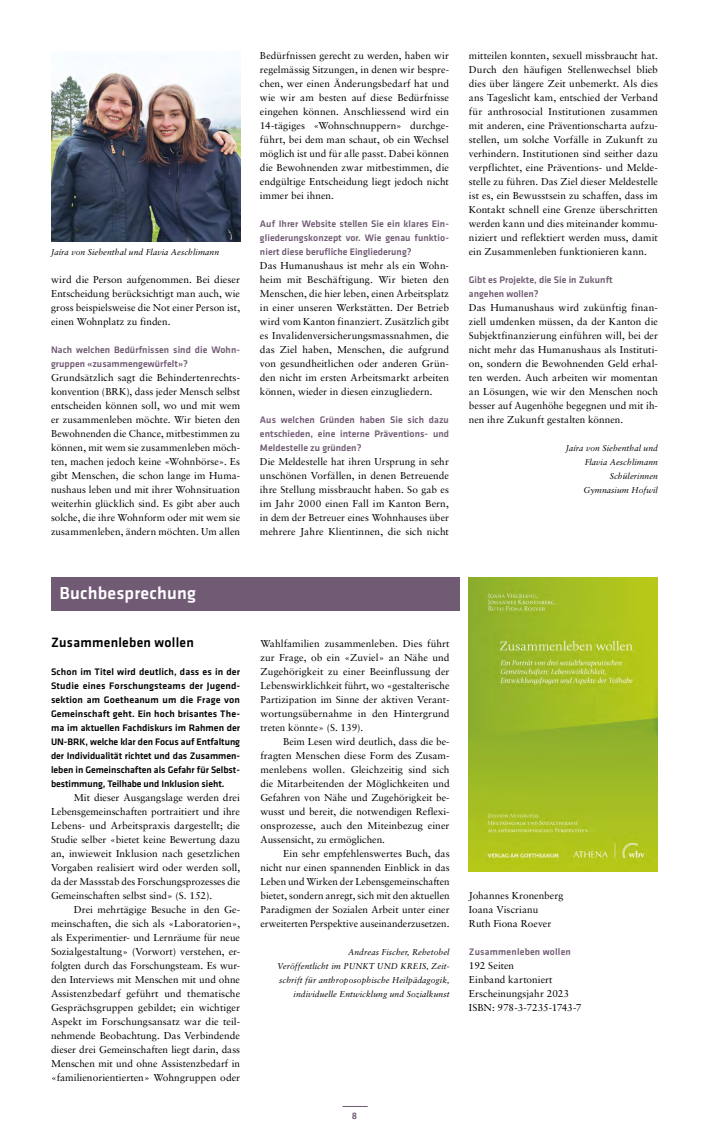
<style>
.page{position:relative;width:709px;height:1134px;background:#fff}
.page>*{position:absolute;margin:0;border:0;box-sizing:border-box;transform-origin:0 0}
.t1{font:500 18px "Klavika";letter-spacing:.01em;color:#fff}
.t2{font:500 14px "Klavika";letter-spacing:.02em;color:#000}
.t3{font:10px/14px "Sabon";color:#000;text-align:justify}
.t4{font:500 9.8px/14px "Klavika";color:#000}
.t5{font:500 9.8px/14px "Klavika";letter-spacing:.005em;color:#715b74}
.t6{font:italic 8.5px/14px "Sabon";letter-spacing:.01em;color:#000;text-align:right}
</style>
<div class="page">
<svg style="left:342px;top:1106px;width:26px;height:1px"></svg>
<div style="left:51px;top:577px;width:408px;height:33px;background:#715b74"></div>
<img style="left:469px;top:577px;width:189px;height:294px">
<img style="left:51px;top:69px;width:189px;height:173px">
<p class="t6" style="left:51px;top:245px;width:169px">Jaíra von Siebenthal und Flavia Aeschlimann</p>
<p class="t3" style="left:51px;top:273px;width:190px">wird die Person aufgenommen. Bei dieser Entscheidung berücksichtigt man auch, wie gross beispielsweise die Not einer Person ist, einen Wohnplatz zu finden.</p>
<p class="t5" style="left:51px;top:343px;width:190px">Nach welchen Bedürfnissen sind die Wohn&shy;gruppen «zusammengewürfelt»?</p>
<p class="t3" style="left:51px;top:371px;width:190px">Grundsätzlich sagt die Behindertenrechts&shy;konvention (BRK), dass jeder Mensch selbst entscheiden können soll, wo und mit wem er zusammenleben möchte. Wir bieten den Bewohnenden die Chance, mitbestimmen zu können, mit wem sie zusammenleben möch&shy;ten, machen jedoch keine «Wohnbörse». Es gibt Menschen, die schon lange im Huma&shy;nushaus leben und mit ihrer Wohnsituation weiterhin glücklich sind. Es gibt aber auch solche, die ihre Wohnform oder mit wem sie zusammenleben, ändern möchten. Um allen</p>
<h1 class="t1" style="left:60px;top:581px;width:138px">Buchbesprechung</h1>
<h2 class="t2" style="left:51px;top:633px;width:144px">Zusammenleben wollen</h2>
<p class="t4" style="left:51px;top:665px;width:191px">Schon im Titel wird deutlich, dass es in der Studie eines Forschungsteams der Jugend&shy;sektion am Goetheanum um die Frage von Gemeinschaft geht. Ein hoch brisantes The&shy;ma im aktuellen Fachdiskurs im Rahmen der UN-BRK, welche klar den Focus auf Entfaltung der Individualität richtet und das Zusammen&shy;leben in Gemeinschaften als Gefahr für Selbst&shy;bestimmung, Teilhabe und Inklusion sieht.</p>
<p class="t3" style="left:51px;top:791px;width:191px;text-indent:23px">Mit dieser Ausgangslage werden drei Lebensgemeinschaften portraitiert und ihre Lebens- und Arbeitspraxis dargestellt; die Studie selber «bietet keine Bewertung dazu an, inwieweit Inklusion nach gesetzlichen Vorgaben realisiert wird oder werden soll, da der Massstab des Forschungsprozesses die Gemeinschaften selbst sind» (S. 152).</p>
<p class="t3" style="left:51px;top:903px;width:191px;text-indent:23px">Drei mehrtägige Besuche in den Ge&shy;meinschaften, die sich als «Laboratorien», als Experimentier- und Lernräume für neue Sozialgestaltung» (Vorwort) verstehen, er&shy;folgten durch das Forschungsteam. Es wur&shy;den Interviews mit Menschen mit und ohne Assistenzbedarf geführt und thematische Gesprächsgruppen gebildet; ein wichtiger Aspekt im Forschungsansatz war die teil&shy;nehmende Beobachtung. Das Verbindende dieser drei Gemeinschaften liegt darin, dass Menschen mit und ohne Assistenzbedarf in «familienorientierten» Wohngruppen oder</p>
<p class="t3" style="left:260px;top:49px;width:190px">Bedürfnissen gerecht zu werden, haben wir regelmässig Sitzungen, in denen wir bespre&shy;chen, wer einen Änderungsbedarf hat und wie wir am besten auf diese Bedürfnisse eingehen können. Anschliessend wird ein 14-tägiges «Wohnschnuppern» durchge&shy;führt, bei dem man schaut, ob ein Wechsel möglich ist und für alle passt. Dabei können die Bewohnenden zwar mitbestimmen, die endgültige Entscheidung liegt jedoch nicht immer bei ihnen.</p>
<p class="t5" style="left:260px;top:217px;width:190px;text-align:justify">Auf Ihrer Website stellen Sie ein klares Ein&shy;gliederungskonzept vor. Wie genau funktio&shy;niert diese berufliche Eingliederung?</p>
<p class="t3" style="left:260px;top:259px;width:190px">Das Humanushaus ist mehr als ein Wohn&shy;heim mit Beschäftigung. Wir bieten den Menschen, die hier leben, einen Arbeitsplatz in einer unseren Werkstätten. Der Betrieb wird vom Kanton finanziert. Zusätzlich gibt es Invalidenversicherungsmassnahmen, die das Ziel haben, Menschen, die aufgrund von gesundheitlichen oder anderen Grün&shy;den nicht im ersten Arbeitsmarkt arbeiten können, wieder in diesen einzugliedern.</p>
<p class="t5" style="left:260px;top:413px;width:190px;text-align:justify">Aus welchen Gründen haben Sie sich dazu entschieden, eine interne Präventions- und Meldestelle zu gründen?</p>
<p class="t3" style="left:260px;top:455px;width:190px">Die Meldestelle hat ihren Ursprung in sehr unschönen Vorfällen, in denen Betreuende ihre Stellung missbraucht haben. So gab es im Jahr 2000 einen Fall im Kanton Bern, in dem der Betreuer eines Wohnhauses über mehrere Jahre Klientinnen, die sich nicht</p>
<p class="t3" style="left:469px;top:49px;width:190px">mitteilen konnten, sexuell missbraucht hat.<br>Durch den häufigen Stellenwechsel blieb dies über längere Zeit unbemerkt. Als dies ans Tageslicht kam, entschied der Verband für anthrosocial Institutionen zusammen mit anderen, eine Präventionscharta aufzu&shy;stellen, um solche Vorfälle in Zukunft zu verhindern. Institutionen sind seither dazu verpflichtet, eine Präventions- und Melde&shy;stelle zu führen. Das Ziel dieser Meldestelle ist es, ein Bewusstsein zu schaffen, dass im Kontakt schnell eine Grenze überschritten werden kann und dies miteinander kommu&shy;niziert und reflektiert werden muss, damit ein Zusammenleben funktionieren kann.</p>
<p class="t5" style="left:469px;top:273px;width:145px">Gibt es Projekte, die Sie in Zukunft angehen wollen?</p>
<p class="t3" style="left:469px;top:301px;width:190px">Das Humanushaus wird zukünftig finan&shy;ziell umdenken müssen, da der Kanton die Subjektfinanzierung einführen will, bei der nicht mehr das Humanushaus als Instituti&shy;on, sondern die Bewohnenden Geld erhal&shy;ten werden. Auch arbeiten wir momentan an Lösungen, wie wir den Menschen noch besser auf Augenhöhe begegnen und mit ih&shy;nen ihre Zukunft gestalten können.</p>
<p class="t6" style="left:565px;top:441px;width:94px">Jaíra von Siebenthal und<br>Flavia Aeschlimann<br>Schülerinnen<br>Gymnasium Hofwil</p>
<p class="t3" style="left:260px;top:637px;width:190px">Wahlfamilien zusammenleben. Dies führt zur Frage, ob ein «Zuviel» an Nähe und Zugehörigkeit zu einer Beeinflussung der Lebenswirklichkeit führt, wo «gestalterische Partizipation im Sinne der aktiven Verant&shy;wortungsübernahme in den Hintergrund treten könnte» (S. 139).</p>
<p class="t3" style="left:260px;top:735px;width:190px;text-indent:23px">Beim Lesen wird deutlich, dass die be&shy;fragten Menschen diese Form des Zusam&shy;menlebens wollen. Gleichzeitig sind sich die Mitarbeitenden der Möglichkeiten und Gefahren von Nähe und Zugehörigkeit be&shy;wusst und bereit, die notwendigen Reflexi&shy;onsprozesse, auch den Miteinbezug einer Aussensicht, zu ermöglichen.</p>
<p class="t3" style="left:260px;top:847px;width:191px;text-indent:23px">Ein sehr empfehlenswertes Buch, das nicht nur einen spannenden Einblick in das Leben und Wirken der Lebensgemeinschaften bietet, sondern anregt, sich mit den aktuellen Paradigmen der Sozialen Arbeit unter einer erweiterten Perspektive auseinanderzusetzen.</p>
<p class="t6" style="left:277px;top:945px;width:174px">Andreas Fischer, Rehetobel<br>Veröffentlicht im PUNKT UND KREIS, Zeit&shy;schrift für anthroposophische Heilpädagogik, individuelle Entwicklung und Sozialkunst</p>
<p class="t3" style="left:469px;top:889px;width:96px;text-align:left">Johannes Kronenberg<br>Ioana Viscrianu<br>Ruth Fiona Roever</p>
<p class="t5" style="left:469px;top:945px;width:104px">Zusammenleben wollen</p>
<p class="t3" style="left:469px;top:959px;width:114px;text-align:left">192 Seiten<br>Einband kartoniert<br>Erscheinungsjahr 2023<br>ISBN: 978-3-7235-1743-7</p>
<p class="t5" style="left:352px;top:1108px;width:7px">8</p>
</div>
